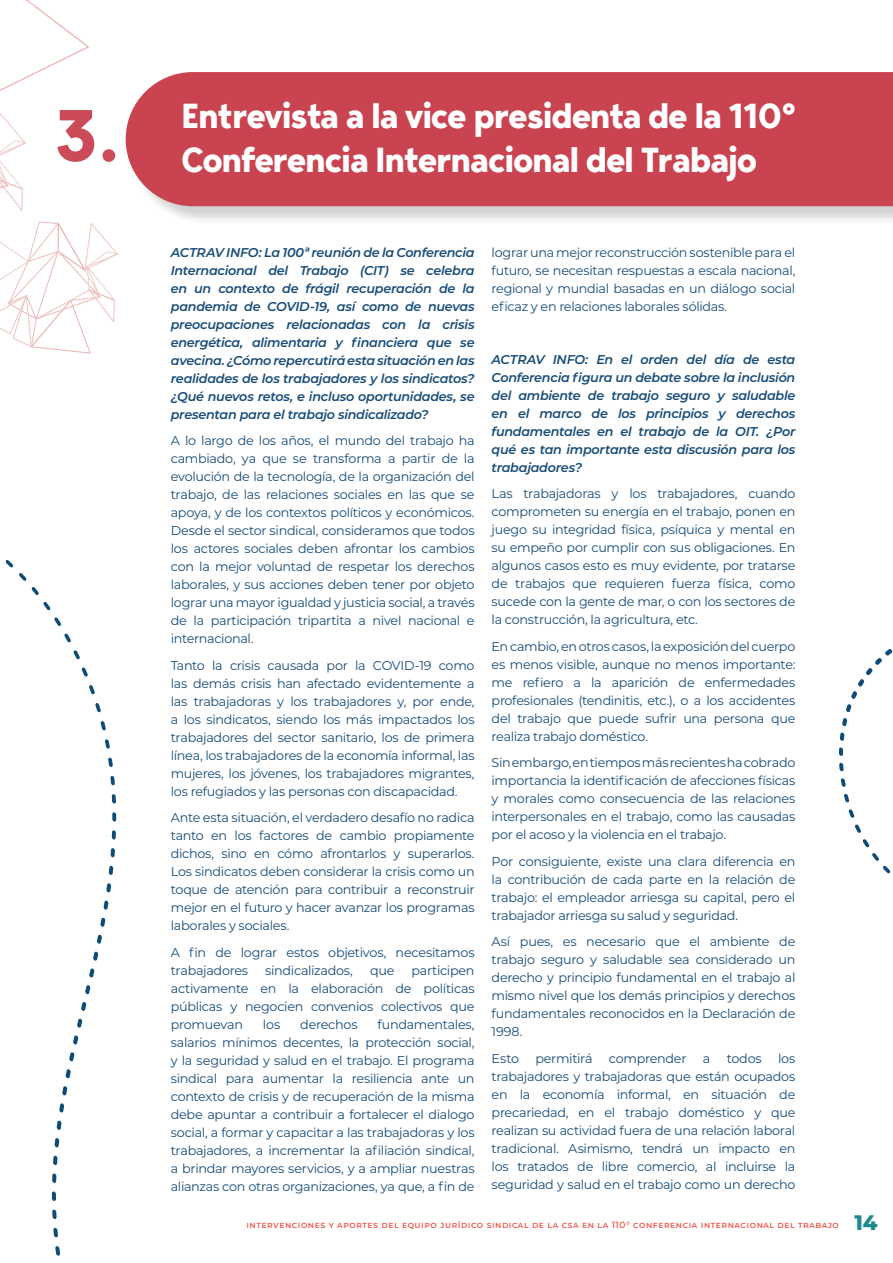
<style>
.page{position:relative;width:893px;height:1263px;background:#fff}
.page>*{position:absolute;margin:0;border:0;box-sizing:border-box;transform-origin:0 0}
.Subtitulo_1Col{font:700 72px "Bergen Mono";color:#cb4b59}
.Subtitulo_1Col-2{font:700 34.5px "Bergen Text";letter-spacing:-.035em;color:#fff}
.t1{font:800 21px "Montserrat";color:#1c8a8c}
.TextoPlain_2col{font:12.75px/18px "Montserrat";letter-spacing:-.02em;color:#164b78;text-align:justify}
.TextoPlain_2col-2{font:italic 600 12.75px/18px "Montserrat";letter-spacing:-.02em;color:#164b78;text-align:justify}
.t2{font:500 9px "Montserrat";letter-spacing:.06em;color:#ee4232}
</style>
<div class="page">
<svg style="left:0;top:113px;width:27px;height:99px"></svg>
<svg style="left:0;top:222px;width:119px;height:132px"></svg>
<svg style="left:0;top:0;width:90px;height:91px"></svg>
<svg style="left:5px;top:560px;width:8px;height:8px"></svg>
<svg style="left:19px;top:573px;width:8px;height:8px"></svg>
<svg style="left:32px;top:587px;width:7px;height:8px"></svg>
<svg style="left:43px;top:602px;width:7px;height:8px"></svg>
<svg style="left:54px;top:617px;width:7px;height:9px"></svg>
<svg style="left:64px;top:633px;width:7px;height:10px"></svg>
<svg style="left:73px;top:650px;width:7px;height:9px"></svg>
<svg style="left:82px;top:667px;width:6px;height:10px"></svg>
<svg style="left:89px;top:685px;width:6px;height:9px"></svg>
<svg style="left:95px;top:703px;width:6px;height:9px"></svg>
<svg style="left:100px;top:721px;width:6px;height:9px"></svg>
<svg style="left:105px;top:739px;width:5px;height:10px"></svg>
<svg style="left:108px;top:758px;width:5px;height:9px"></svg>
<svg style="left:110px;top:776px;width:5px;height:9px"></svg>
<svg style="left:112px;top:794px;width:4px;height:10px"></svg>
<svg style="left:112px;top:812px;width:4px;height:10px"></svg>
<svg style="left:112px;top:830px;width:4px;height:10px"></svg>
<svg style="left:111px;top:848px;width:4px;height:9px"></svg>
<svg style="left:109px;top:865px;width:4px;height:10px"></svg>
<svg style="left:106px;top:883px;width:5px;height:10px"></svg>
<svg style="left:103px;top:900px;width:6px;height:10px"></svg>
<svg style="left:100px;top:917px;width:5px;height:10px"></svg>
<svg style="left:97px;top:934px;width:5px;height:10px"></svg>
<svg style="left:93px;top:951px;width:5px;height:10px"></svg>
<svg style="left:89px;top:968px;width:6px;height:10px"></svg>
<svg style="left:85px;top:985px;width:6px;height:9px"></svg>
<svg style="left:81px;top:1002px;width:5px;height:9px"></svg>
<svg style="left:77px;top:1018px;width:5px;height:10px"></svg>
<svg style="left:73px;top:1035px;width:5px;height:10px"></svg>
<svg style="left:69px;top:1052px;width:6px;height:9px"></svg>
<svg style="left:66px;top:1069px;width:5px;height:9px"></svg>
<svg style="left:62px;top:1086px;width:5px;height:9px"></svg>
<svg style="left:59px;top:1103px;width:5px;height:10px"></svg>
<svg style="left:57px;top:1120px;width:5px;height:10px"></svg>
<svg style="left:55px;top:1138px;width:4px;height:9px"></svg>
<svg style="left:53px;top:1155px;width:5px;height:10px"></svg>
<svg style="left:52px;top:1173px;width:4px;height:10px"></svg>
<svg style="left:52px;top:1191px;width:4px;height:10px"></svg>
<svg style="left:52px;top:1209px;width:5px;height:10px"></svg>
<svg style="left:53px;top:1228px;width:5px;height:9px"></svg>
<svg style="left:55px;top:1246px;width:5px;height:10px"></svg>
<svg style="left:872px;top:853px;width:18px;height:20px"></svg>
<svg style="left:862px;top:839px;width:7px;height:8px"></svg>
<svg style="left:855px;top:824px;width:6px;height:9px"></svg>
<svg style="left:848px;top:809px;width:6px;height:9px"></svg>
<svg style="left:844px;top:794px;width:5px;height:8px"></svg>
<svg style="left:841px;top:778px;width:5px;height:9px"></svg>
<div style="left:839px;top:763px;width:5px;height:8px;background:#0e4b77;border-radius:2px"></div>
<svg style="left:839px;top:747px;width:4px;height:9px"></svg>
<svg style="left:840px;top:732px;width:4px;height:9px"></svg>
<svg style="left:842px;top:718px;width:5px;height:8px"></svg>
<svg style="left:846px;top:649px;width:46px;height:63px"></svg>
<div style="left:128px;top:74px;width:765px;height:151px;background:#231f20;opacity:.2"></div>
<div style="left:126px;top:72px;width:767px;height:134px;background:#ca4351"></div>
<p class="Subtitulo_1Col" style="left:54px;top:85px;width:78px">3.</p>
<p class="Subtitulo_1Col-2" style="left:181px;top:92px;width:616px">Entrevista a la vice presidenta de la 110°</p>
<p class="Subtitulo_1Col-2" style="left:181px;top:136px;width:577px">Conferencia Internacional del Trabajo</p>
<p class="TextoPlain_2col-2" style="left:171px;top:243px;width:305px">ACTRAV INFO: La 100ª reunión de la Conferencia Internacional del Trabajo (CIT) se celebra en un contexto de frágil recuperación de la pandemia de COVID-19, así como de nuevas preocupaciones relacionadas con la crisis energética, alimentaria y financiera que se avecina. ¿Cómo repercutirá esta situación en las realidades de los trabajadores y los sindicatos? ¿Qué nuevos retos, e incluso oportunidades, se presentan para el trabajo sindicalizado?</p>
<p class="TextoPlain_2col" style="left:171px;top:431px;width:305px">A lo largo de los años, el mundo del trabajo ha cambiado, ya que se transforma a partir de la evolución de la tecnología, de la organización del trabajo, de las relaciones sociales en las que se apoya, y de los contextos políticos y económicos.<br>Desde el sector sindical, consideramos que todos los actores sociales deben afrontar los cambios con la mejor voluntad de respetar los derechos laborales, y sus acciones deben tener por objeto lograr una mayor igualdad y justicia social, a través de la participación tripartita a nivel nacional e internacional.</p>
<p class="TextoPlain_2col" style="left:171px;top:656px;width:305px">Tanto la crisis causada por la COVID-19 como las demás crisis han afectado evidentemente a las trabajadoras y los trabajadores y, por ende, a los sindicatos, siendo los más impactados los trabajadores del sector sanitario, los de primera línea, los trabajadores de la economía informal, las mujeres, los jóvenes, los trabajadores migrantes, los refugiados y las personas con discapacidad.</p>
<p class="TextoPlain_2col" style="left:171px;top:808px;width:305px">Ante esta situación, el verdadero desafío no radica tanto en los factores de cambio propiamente dichos, sino en cómo afrontarlos y superarlos.<br>Los sindicatos deben considerar la crisis como un toque de atención para contribuir a reconstruir mejor en el futuro y hacer avanzar los programas laborales y sociales.</p>
<p class="TextoPlain_2col" style="left:171px;top:943px;width:305px">A fin de lograr estos objetivos, necesitamos trabajadores</p>
<p class="TextoPlain_2col" style="left:171px;top:961px;width:305px;text-indent:241px">participen activamente en la elaboración de políticas públicas y negocien convenios colectivos que promuevan</p>
<p class="TextoPlain_2col" style="left:265px;top:961px;width:89px">sindicalizados,</p>
<p class="TextoPlain_2col" style="left:370px;top:961px;width:26px">que</p>
<p class="TextoPlain_2col" style="left:171px;top:1015px;width:305px;text-indent:207px">fundamentales, salarios mínimos decentes, la protección social, y la seguridad y salud en el trabajo. El programa sindical para aumentar la resiliencia ante un contexto de crisis y de recuperación de la misma debe apuntar a contribuir a fortalecer el dialogo social, a formar y capacitar a las trabajadoras y los trabajadores, a incrementar la afiliación sindical, a brindar mayores servicios, y a ampliar nuestras alianzas con otras organizaciones, ya que, a fin de</p>
<p class="TextoPlain_2col" style="left:263px;top:1015px;width:19px">los</p>
<p class="TextoPlain_2col" style="left:300px;top:1015px;width:59px">derechos</p>
<p class="TextoPlain_2col" style="left:492px;top:243px;width:305px">lograr una mejor reconstrucción sostenible para el futuro, se necesitan respuestas a escala nacional, regional y mundial basadas en un diálogo social eficaz y en relaciones laborales sólidas.</p>
<p class="TextoPlain_2col-2" style="left:492px;top:350px;width:305px">ACTRAV INFO: En el orden del día de esta Conferencia figura un debate sobre la inclusión del ambiente de trabajo seguro y saludable en el marco de los principios y derechos fundamentales en el trabajo de la OIT. ¿Por qué es tan importante esta discusión para los trabajadores?</p>
<p class="TextoPlain_2col" style="left:492px;top:484px;width:305px">Las trabajadoras y los trabajadores, cuando comprometen su energía en el trabajo, ponen en juego su integridad física, psíquica y mental en su empeño por cumplir con sus obligaciones. En algunos casos esto es muy evidente, por tratarse de trabajos que requieren fuerza física, como sucede con la gente de mar, o con los sectores de la construcción, la agricultura, etc.</p>
<p class="TextoPlain_2col" style="left:492px;top:637px;width:305px">En cambio, en otros casos, la exposición del cuerpo es menos visible, aunque no menos importante: me refiero a la aparición de enfermedades profesionales (tendinitis, etc.), o a los accidentes del trabajo que puede sufrir una persona que realiza trabajo doméstico.</p>
<p class="TextoPlain_2col" style="left:492px;top:753px;width:305px">Sin embargo, en tiempos más recientes ha cobrado importancia la identificación de afecciones físicas y morales como consecuencia de las relaciones interpersonales en el trabajo, como las causadas por el acoso y la violencia en el trabajo.</p>
<p class="TextoPlain_2col" style="left:492px;top:852px;width:305px">Por consiguiente, existe una clara diferencia en la contribución de cada parte en la relación de trabajo: el empleador arriesga su capital, pero el trabajador arriesga su salud y seguridad.</p>
<p class="TextoPlain_2col" style="left:492px;top:932px;width:305px">Así pues, es necesario que el ambiente de trabajo seguro y saludable sea considerado un derecho y principio fundamental en el trabajo al mismo nivel que los demás principios y derechos fundamentales reconocidos en la Declaración de 1998.</p>
<p class="TextoPlain_2col" style="left:492px;top:1049px;width:29px">Esto</p>
<p class="TextoPlain_2col" style="left:535px;top:1049px;width:59px">permitirá</p>
<p class="TextoPlain_2col" style="left:609px;top:1049px;width:79px">comprender</p>
<p class="TextoPlain_2col" style="left:703px;top:1049px;width:9px">a</p>
<p class="TextoPlain_2col" style="left:727px;top:1049px;width:37px">todos</p>
<p class="TextoPlain_2col" style="left:492px;top:1049px;width:305px;text-indent:287px">los trabajadores y trabajadoras que están ocupados en la economía informal, en situación de precariedad, en el trabajo doméstico y que realizan su actividad fuera de una relación laboral tradicional. Asimismo, tendrá un impacto en los tratados de libre comercio, al incluirse la seguridad y salud en el trabajo como un derecho</p>
<p class="t2" style="left:246px;top:1218px;width:594px">intervenciones y aportes del equipo jurídico sindical de la csa en la 110° conferencia internacional del trabajo</p>
<h3 class="t1" style="left:854px;top:1207px;width:25px">14</h3>
</div>
